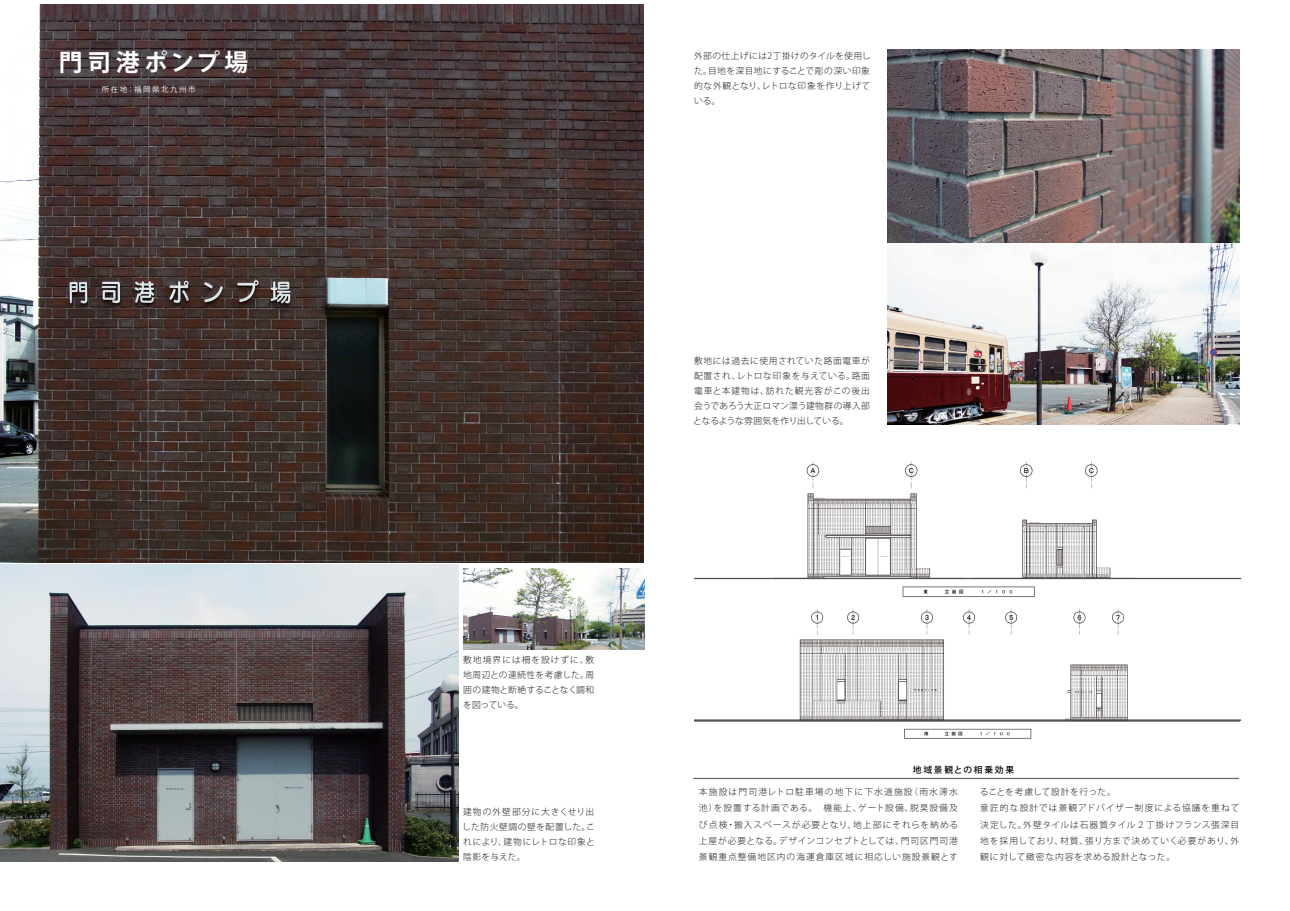
<style>
.page{position:relative;width:1290px;height:911px;background:#fff}
.page>*{position:absolute;margin:0;border:0;box-sizing:border-box;transform-origin:0 0}
.t1{font:700 23.75px "Koz Go Pr 6 N";letter-spacing:.185em;color:#fff}
.t2{font:300 8.75px/15px "Koz Go Pr 6 N";letter-spacing:.065em;color:#231f20;text-align:right}
.t3{font:300 8.75px/16.2px "Koz Go Pr 6 N";letter-spacing:.115em;color:#231f20}
.t4{font:300 8.75px/15px "Koz Go Pr 6 N";letter-spacing:.03em;color:#231f20}
.t5{font:300 8.75px "Koz Go Pr 6 N";letter-spacing:.11em;color:#231f20}
.t6{font:300 8.75px/16.2px "Koz Go Pr 6 N";letter-spacing:.13em;color:#231f20}
.t7{font:300 8.75px "Koz Go Pr 6 N";letter-spacing:.09em;color:#231f20}
.t8{font:300 8.75px "Koz Go Pr 6 N";letter-spacing:.095em;color:#231f20}
.t9{font:300 8.75px "Koz Go Pr 6 N";letter-spacing:.085em;color:#231f20}
.t10{font:300 8.75px "Koz Go Pr 6 N";letter-spacing:.035em;color:#231f20}
.t11{font:300 8.75px/15px "Koz Go Pr 6 N";letter-spacing:.025em;color:#231f20}
.t12{font:300 8.75px/15px "Koz Go Pr 6 N";letter-spacing:.005em;color:#231f20}
.t13{font:300 8.75px "Koz Go Pr 6 N";letter-spacing:.105em;color:#231f20}
.t14{font:500 8.75px "Koz Go Pro";letter-spacing:.2em;color:#030303}
.t15{font:7.5px "Koz Go Pro";letter-spacing:.2em;color:#fff}
</style>
<div class="page">
<img style="left:887px;top:50px;width:352px;height:193px">
<img style="left:0;top:5px;width:644px;height:557px">
<img style="left:464px;top:568px;width:180px;height:81px">
<img style="left:887px;top:243px;width:352px;height:181px">
<img style="left:0;top:564px;width:459px;height:297px">
<img style="left:694px;top:609px;width:545px;height:130px">
<img style="left:774px;top:461px;width:360px;height:136px">
<hr style="left:694px;top:578px;width:547px;height:1px;background:#4d4e4f">
<hr style="left:694px;top:719px;width:547px;height:1px;background:#4d4e4f">
<hr style="left:693px;top:778px;width:546px;height:1px;background:#686a6d">
<img style="left:48px;top:71px;width:218px;height:24px">
<hr style="left:56px;top:78px;width:195px;height:2px;background:#686a6d">
<h1 class="t1" style="left:59px;top:48px;width:191px">門司港ポンプ場</h1>
<p class="t15" style="left:102px;top:84px;width:95px">所在地：福岡県北九州市</p>
<p class="t2" style="left:463px;top:653px;width:133px;text-align:left">敷地境界には柵を設けずに、地周辺との連続性を考慮した 周。囲の建物と断絶することなく調和を図っている。</p>
<p class="t2" style="left:585px;top:653px;width:10px">敷</p>
<p class="t2" style="left:462px;top:804px;width:134px">建物の外壁部分に大きくせり出した防火壁調の壁を配置したこ。建物にレトロな印象と</p>
<p class="t11" style="left:463px;top:834px;width:64px">れにより、<br>陰影を与えた。</p>
<p class="t2" style="left:694px;top:49px;width:178px">外部の仕上げには2丁掛けのタイルを使用し目地を深目地にすることで彫の深い印象</p>
<p class="t2" style="left:694px;top:64px;width:19px">た。</p>
<p class="t2" style="left:762px;top:79px;width:110px">レトロな印象を作り上げて</p>
<p class="t12" style="left:694px;top:79px;width:73px">的な外観となり、いる。</p>
<p class="t2" style="left:694px;top:353px;width:178px">敷地には過去に使用されていた路面電車が路面</p>
<p class="t2" style="left:737px;top:368px;width:120px">レトロな印象を与えている。</p>
<p class="t2" style="left:694px;top:368px;width:48px">配置され、</p>
<p class="t13" style="left:766px;top:385px;width:106px">訪れた観光客がこの後出</p>
<p class="t4" style="left:693px;top:383px;width:178px">電車と本建物は、<br>会うであろう大正ロマン漂う建物群の導入部となるような雰囲気を作り出している。</p>
<p class="t14" style="left:913px;top:764px;width:103px">地域景観との相乗効果</p>
<p class="t2" style="left:909px;top:784px;width:50px">（雨水滞水</p>
<p class="t6" style="left:910px;top:784px;width:49px;text-indent:-211px">本施設は門司港レトロ駐車場の地下に下水道施設<br>脱臭設備及</p>
<p class="t2" style="left:980px;top:784px;width:138px">ることを考慮して設計を行った。</p>
<p class="t3" style="left:980px;top:800px;width:261px">意匠的な設計では景観アドバイザー制度による協議を重ねて</p>
<p class="t7" style="left:1023px;top:819px;width:217px">外壁タイルは石器質タイル２丁掛けフランス張深目</p>
<p class="t2" style="left:858px;top:800px;width:57px">ゲート設備、</p>
<p class="t2" style="left:699px;top:800px;width:20px">池）</p>
<p class="t8" style="left:714px;top:803px;width:149px">を設置する計画である。　機能上、</p>
<p class="t5" style="left:699px;top:819px;width:159px">び点検・搬入スペースが必要となり、</p>
<p class="t2" style="left:980px;top:817px;width:48px">決定した。</p>
<p class="t5" style="left:853px;top:819px;width:107px">地上部にそれらを納める</p>
<p class="t10" style="left:779px;top:835px;width:127px">デザインコンセプトとしては、</p>
<p class="t3" style="left:699px;top:832px;width:261px">上屋が必要となる。<br>景観重点整備地区内の海運倉庫区域に相応しい施設景観とす</p>
<p class="t2" style="left:901px;top:833px;width:58px">門司区門司港</p>
<p class="t9" style="left:1085px;top:835px;width:150px">張り方まで決めていく必要があり、</p>
<p class="t2" style="left:980px;top:832px;width:196px;line-height:16.2px;text-align:left">地を採用しており、<br>観に対して緻密な内容を求める設計となった。</p>
<p class="t2" style="left:1060px;top:833px;width:30px">材質、</p>
<p class="t2" style="left:1230px;top:833px;width:10px">外</p>
</div>
